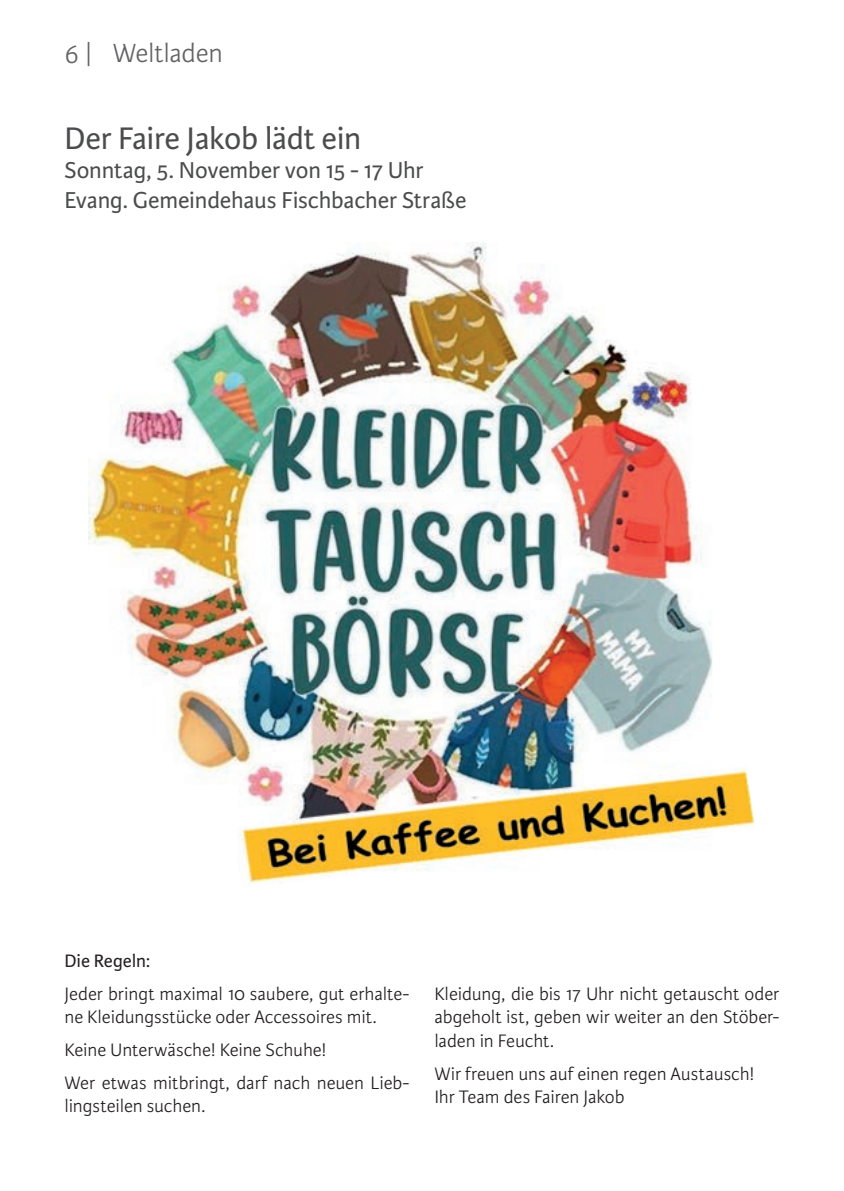
<style>
.page{position:relative;width:844px;height:1191px;background:#fff}
.page>*{position:absolute;margin:0;border:0;box-sizing:border-box;transform-origin:0 0}
.t1{font:33.25px "Karmina Sans";letter-spacing:-.01em;color:#4b4c4d}
.t2{font:300 28px "Karmina Sans";letter-spacing:-.01em;color:#636366}
.t3{font:24.5px/29.4px "Karmina Sans";letter-spacing:-.005em;color:#4b4c4d}
.t4{font:300 19.25px/23.1px "Karmina Sans";letter-spacing:-.005em;color:#231f20}
.t5{font:19.25px "Karmina Sans";letter-spacing:-.005em;color:#231f20}
</style>
<div class="page">
<img style="left:88px;top:243px;width:667px;height:641px">
<h2 class="t2" style="left:64px;top:37px;width:160px">6 | Weltladen</h2>
<h1 class="t1" style="left:64px;top:120px;width:298px">Der Faire Jakob lädt ein</h1>
<p class="t3" style="left:64px;top:156px;width:403px">Sonntag, 5. November von 15 - 17 Uhr<br>Evang. Gemeindehaus Fischbacher Straße</p>
<p class="t5" style="left:64px;top:949px;width:87px">Die Regeln:</p>
<p class="t4" style="left:64px;top:982px;width:346px">Jeder bringt maximal 10 saubere, gut erhalte&shy;ne Kleidungsstücke oder Accessoires mit.</p>
<p class="t4" style="left:64px;top:1033px;width:346px;line-height:33.1px">Keine Unterwäsche! Keine Schuhe!<br>Wer etwas mitbringt, darf nach neuen Lieb-</p>
<p class="t4" style="left:64px;top:1094px;width:142px">lingsteilen suchen.</p>
<p class="t4" style="left:434px;top:983px;width:346px;text-align:justify">Kleidung, die bis 17 Uhr nicht getauscht oder abgeholt ist, geben wir weiter an den Stöber&shy;laden in Feucht.</p>
<p class="t4" style="left:434px;top:1062px;width:321px">Wir freuen uns auf einen regen Austausch!<br>Ihr Team des Fairen Jakob</p>
</div>
